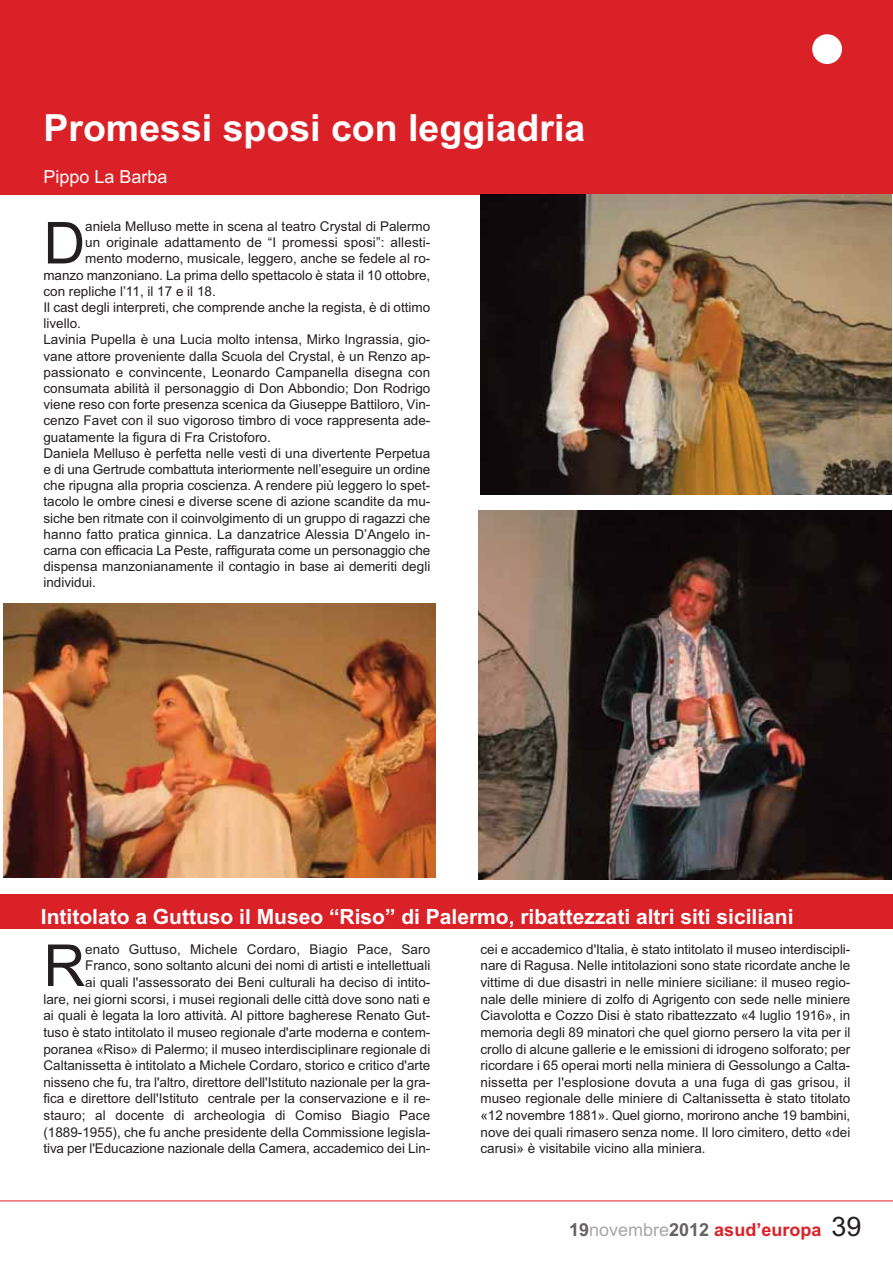
<style>
.page{position:relative;width:893px;height:1263px;background:#fff}
.page>*{position:absolute;margin:0;border:0;box-sizing:border-box;transform-origin:0 0}
.t1{font:57.9px "Arial";color:#231f20}
.t2{font:700 37.5px "Arial";color:#fff}
.t3{font:700 21px "Arial";color:#fff}
.t4{font:700 18px "Arial";color:#da2128}
.t5{font:18px "Arial";color:#fff}
.t6{font:13.5px/16.6px "Arial";color:#231f20;text-align:right}
.s1{color:#656262}
.s2{font-weight:400;color:#a9a7a6}
.s3{font-weight:400;font-size:27px;color:#231f20}
</style>
<div class="page">
<div style="left:0;top:0;width:892px;height:194px;background:#da2128"></div>
<hr style="left:0;top:1201px;width:892px;height:1px;background:#da2128">
<div style="left:812px;top:34px;width:30px;height:30px;background:#fff;border-radius:50%"></div>
<div style="left:0;top:895px;width:892px;height:34px;background:#da2128"></div>
<img style="left:480px;top:194px;width:411px;height:300px">
<img style="left:3px;top:604px;width:432px;height:274px">
<img style="left:479px;top:510px;width:412px;height:370px">
<h2 class="t2" style="left:43px;top:114px;width:543px">Promessi sposi con leggiadria</h2>
<h3 class="t5" style="left:43px;top:171px;width:126px">Pippo La Barba</h3>
<h1 class="t1" style="left:43px;top:222px;width:43px">D</h1>
<p class="t6" style="left:85px;top:219px;width:346px">aniela Melluso mette in scena al teatro Crystal di Palermo</p>
<p class="t6" style="left:85px;top:236px;width:346px">un originale adattamento de “I promessi sposi”: allesti-</p>
<p class="t6" style="left:85px;top:252px;width:346px">mento moderno, musicale, leggero, anche se fedele al ro-</p>
<p class="t6" style="left:43px;top:268px;width:388px">manzo manzoniano. La prima dello spettacolo è stata il 10 ottobre,</p>
<p class="t6" style="left:43px;top:284px;width:174px">con repliche l’11, il 17 e il 18.</p>
<p class="t6" style="left:43px;top:300px;width:388px">Il cast degli interpreti, che comprende anche la regista, è di ottimo</p>
<p class="t6" style="left:43px;top:317px;width:39px">livello.</p>
<p class="t6" style="left:43px;top:333px;width:388px">Lavinia Pupella è una Lucia molto intensa, Mirko Ingrassia, gio-</p>
<p class="t6" style="left:43px;top:349px;width:388px">vane attore proveniente dalla Scuola del Crystal, è un Renzo ap-</p>
<p class="t6" style="left:43px;top:365px;width:388px">passionato e convincente, Leonardo Campanella disegna con</p>
<p class="t6" style="left:43px;top:381px;width:388px">consumata abilità il personaggio di Don Abbondio; Don Rodrigo</p>
<p class="t6" style="left:43px;top:397px;width:388px">viene reso con forte presenza scenica da Giuseppe Battiloro, Vin-</p>
<p class="t6" style="left:43px;top:414px;width:388px">cenzo Favet con il suo vigoroso timbro di voce rappresenta ade-</p>
<p class="t6" style="left:43px;top:430px;width:229px">guatamente la figura di Fra Cristoforo.</p>
<p class="t6" style="left:43px;top:446px;width:388px">Daniela Melluso è perfetta nelle vesti di una divertente Perpetua</p>
<p class="t6" style="left:43px;top:462px;width:388px">e di una Gertrude combattuta interiormente nell’eseguire un ordine</p>
<p class="t6" style="left:43px;top:478px;width:388px">che ripugna alla propria coscienza. A rendere più leggero lo spet-</p>
<p class="t6" style="left:43px;top:495px;width:388px">tacolo le ombre cinesi e diverse scene di azione scandite da mu-</p>
<p class="t6" style="left:43px;top:511px;width:388px">siche ben ritmate con il coinvolgimento di un gruppo di ragazzi che</p>
<p class="t6" style="left:43px;top:527px;width:388px">hanno fatto pratica ginnica. La danzatrice Alessia D’Angelo in-</p>
<p class="t6" style="left:43px;top:543px;width:388px">carna con efficacia La Peste, raffigurata come un personaggio che</p>
<p class="t6" style="left:43px;top:559px;width:388px">dispensa manzonianamente il contagio in base ai demeriti degli</p>
<p class="t6" style="left:43px;top:576px;width:54px">individui.</p>
<h3 class="t3" style="left:41px;top:909px;width:754px">Intitolato a Guttuso il Museo “Riso” di Palermo, ribattezzati altri siti siciliani</h3>
<h1 class="t1" style="left:43px;top:945px;width:43px">R</h1>
<p class="t6" style="left:43px;top:942px;width:388px">enato Guttuso, Michele Cordaro, Biagio Pace, Saro Franco, sono soltanto alcuni dei nomi di artisti e intellettuali<br>ai quali l'assessorato dei Beni culturali ha deciso di intito-<br>lare, nei giorni scorsi, i musei regionali delle città dove sono nati e ai quali è legata la loro attività. Al pittore bagherese Renato Gut&shy;tuso è stato intitolato il museo regionale d'arte moderna e contem&shy;poranea «Riso» di Palermo; il museo interdisciplinare regionale di Caltanissetta è intitolato a Michele Cordaro, storico e critico d'arte nisseno che fu, tra l'altro, direttore dell'Istituto nazionale per la gra&shy;fica e direttore dell'Istituto centrale per la conservazione e il re&shy;stauro; al docente di archeologia di Comiso Biagio Pace (1889-1955), che fu anche presidente della Commissione legisla&shy;tiva per l'Educazione nazionale della Camera, accademico dei Lin-</p>
<p class="t6" style="left:480px;top:942px;width:371px;text-align:justify">cei e accademico d'Italia, è stato intitolato il museo interdiscipli&shy;nare di Ragusa. Nelle intitolazioni sono state ricordate anche le vittime di due disastri in nelle miniere siciliane: il museo regio&shy;nale delle miniere di zolfo di Agrigento con sede nelle miniere Ciavolotta e Cozzo Disi è stato ribattezzato «4 luglio 1916», in memoria degli 89 minatori che quel giorno persero la vita per il crollo di alcune gallerie e le emissioni di idrogeno solforato; per ricordare i 65 operai morti nella miniera di Gessolungo a Calta&shy;nissetta per l'esplosione dovuta a una fuga di gas grisou, il museo regionale delle miniere di Caltanissetta è stato titolato «12 novembre 1881». Quel giorno, morirono anche 19 bambini, nove dei quali rimasero senza nome. Il loro cimitero, detto «dei carusi» è visitabile vicino alla miniera.</p>
<h3 class="t4" style="left:569px;top:1223px;width:294px"><span class="s1">19</span><span class="s2">novembre</span><span class="s1">2012</span> asud’europa <span class="s3">39</span></h3>
</div>
